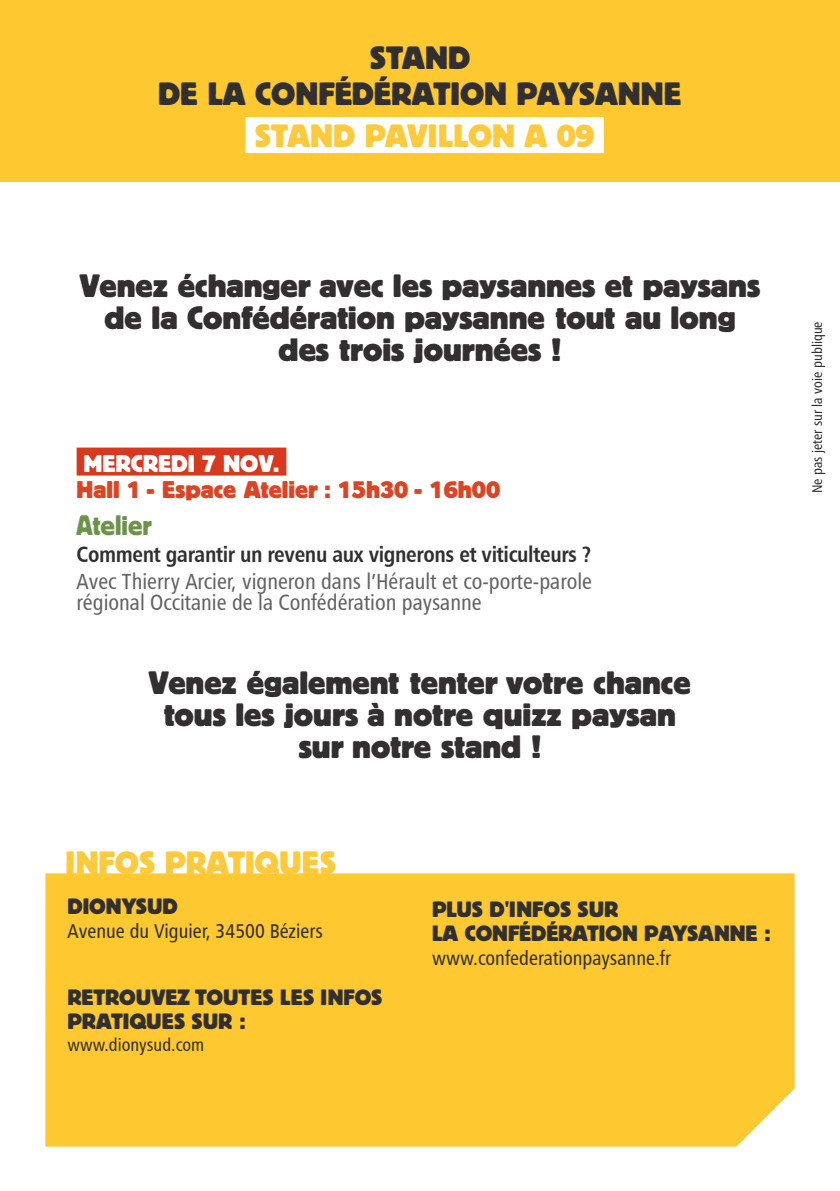
<style>
.page{position:relative;width:840px;height:1191px;background:#fff}
.page>*{position:absolute;margin:0;border:0;box-sizing:border-box;transform-origin:0 0}
.block{font:700 32px "Block BE";color:#312f30}
.block-2{font:700 32px "Block BE";color:#feca3d}
.texte_prog{font:28px "Block BE";color:#6d924b}
.textes{font:700 24px "Block BE";color:#db4524}
.textes-2{font:700 24px "Block BE";color:#fff}
.texte_prog-2{font:22px/21px "Humanist 777 BT Roman Condensed B";color:#636366}
.Style_de_paragraphe{font:700 22px/24px "Block BE";color:#312f30}
.texte_prog-3{font:22px "Humanist 777 BT Bold Condensed B";letter-spacing:-.015em;color:#312f30}
.textes-3{font:20px "Humanist 777 BT Roman Condensed B";color:#312f30}
.textes-4{font:18px "Humanist 777 BT Roman Condensed B";color:#312f30}
.textes-5{font:14px "Humanist 777 BT Roman Condensed B";color:#312f30}
</style>
<div class="page">
<div style="left:0;top:0;width:839px;height:181px;background:#fec830"></div>
<div style="left:245px;top:117px;width:358px;height:36px;background:#fff"></div>
<div style="left:45px;top:873px;width:749px;height:273px;background:#fec830"></div>
<div style="left:77px;top:447px;width:209px;height:28px;background:#d8381e"></div>
<svg style="left:734px;top:1085px;width:61px;height:62px"></svg>
<p class="block" style="left:369px;top:40px;width:102px">STAND</p>
<p class="block" style="left:158px;top:76px;width:524px">DE LA CONFÉDÉRATION PAYSANNE</p>
<p class="block-2" style="left:255px;top:118px;width:341px">STAND PAVILLON A 09</p>
<p class="block" style="left:80px;top:268px;width:681px">Venez échanger avec les paysannes et paysans</p>
<p class="block" style="left:104px;top:300px;width:632px">de la Confédération paysanne tout au long</p>
<p class="block" style="left:278px;top:332px;width:284px">des trois journées !</p>
<p class="textes-2" style="left:84px;top:450px;width:197px">MERCREDI 7 NOV.</p>
<p class="textes" style="left:77px;top:476px;width:425px">Hall 1 - Espace Atelier : 15h30 - 16h00</p>
<p class="texte_prog" style="left:77px;top:510px;width:77px">Atelier</p>
<p class="texte_prog-3" style="left:77px;top:540px;width:516px">Comment garantir un revenu aux vignerons et viticulteurs ?</p>
<p class="texte_prog-2" style="left:77px;top:570px;width:516px">Avec Thierry Arcier, vigneron dans l’Hérault et co-porte-parole régional Occitanie de la Confédération paysanne</p>
<p class="block" style="left:148px;top:664px;width:543px">Venez également tenter votre chance</p>
<p class="block" style="left:164px;top:696px;width:513px">tous les jours à notre quizz paysan</p>
<p class="block" style="left:298px;top:728px;width:244px">sur notre stand !</p>
<p class="block-2" style="left:65px;top:844px;width:272px">INFOS PRATIQUES</p>
<p class="Style_de_paragraphe" style="left:67px;top:894px;width:112px">DIONYSUD</p>
<p class="textes-3" style="left:67px;top:918px;width:256px">Avenue du Viguier, 34500 Béziers</p>
<p class="Style_de_paragraphe" style="left:67px;top:985px;width:316px">RETROUVEZ TOUTES LES INFOS<br>PRATIQUES SUR :</p>
<p class="textes-4" style="left:67px;top:1033px;width:138px">www.dionysud.com</p>
<p class="Style_de_paragraphe" style="left:432px;top:897px;width:339px">PLUS D'INFOS SUR<br>LA CONFÉDÉRATION PAYSANNE :</p>
<p class="textes-3" style="left:432px;top:945px;width:240px">www.confederationpaysanne.fr</p>
<p class="textes-5" style="left:808px;top:493px;width:174px;rotate:-90deg">Ne pas jeter sur la voie publique</p>
</div>
